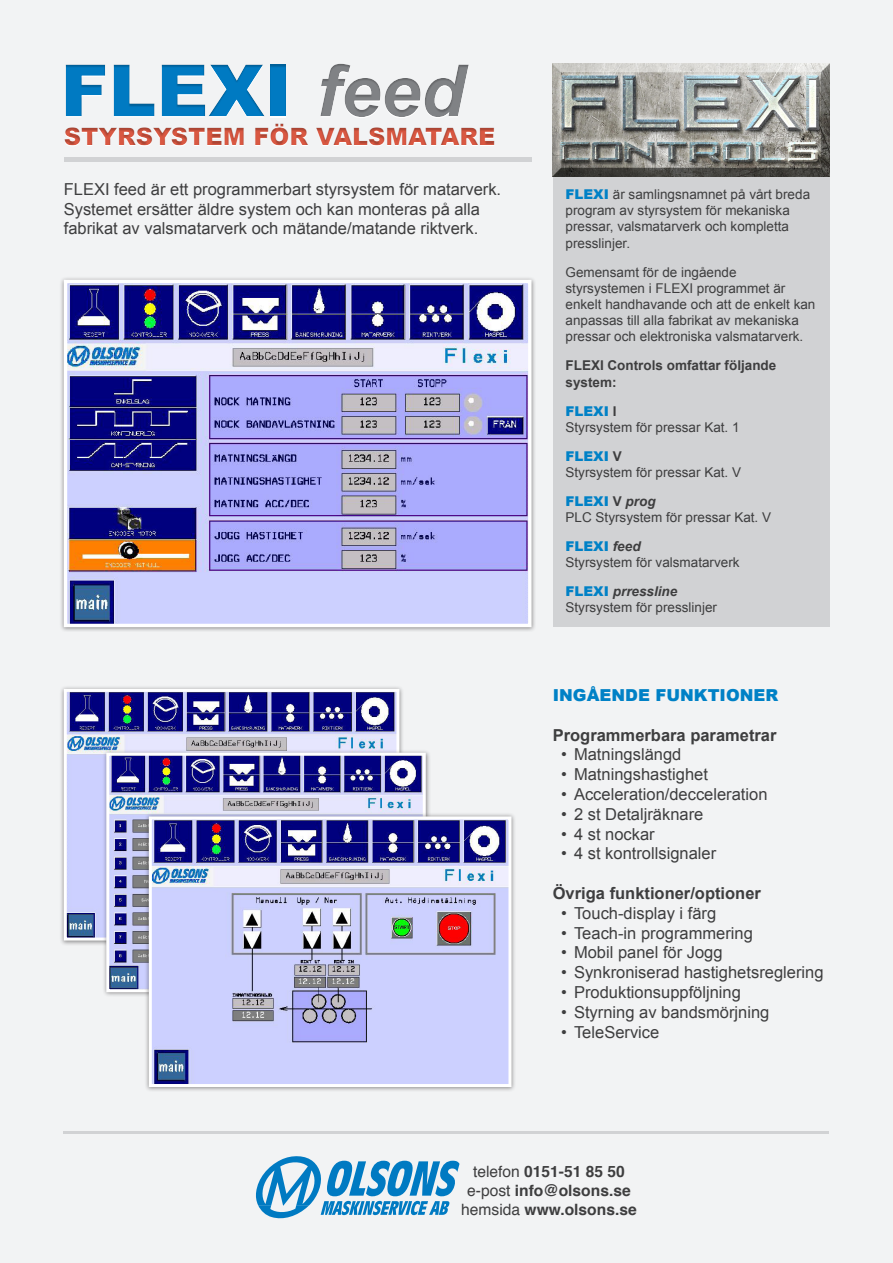
<style>
.page{position:relative;width:893px;height:1263px;background:#f2f3f4}
.page>*{position:absolute;margin:0;border:0;box-sizing:border-box;transform-origin:0 0}
.t1{font:900 72px "Arial";color:#007ac2}
.t2{font:900 24px "Arial";color:#d95842}
.t3{font:16.5px/19.8px "Arial";color:#3e3e3f}
.t4{font:700 16.5px "Arial";color:#3e3e3f}
.t5{font:900 16.5px "Arial";color:#0081c6}
.t6{font:700 15.6px "Helvetica";color:#3e3e3f}
.t7{font:13.5px/16.2px "Arial";color:#3e3e3f}
.t8{font:700 13.5px/16.2px "Arial";color:#3e3e3f}
.s1{font-weight:700;font-style:italic;color:#808285}
.s2{font-weight:900;color:#0081c6}
.s3{font-weight:700}
.s4{font-weight:700;font-style:italic}
.s5{font-weight:400}
</style>
<div class="page">
<div style="left:49px;top:37px;width:538px;height:118px;background:#231f20;opacity:.25"></div>
<div style="left:60px;top:685px;width:345px;height:261px;background:#231f20;opacity:.5"></div>
<img style="left:68px;top:693px;width:327px;height:243px">
<div style="left:64px;top:689px;width:335px;height:251px;border:3px solid #fff"></div>
<div style="left:102px;top:749px;width:329px;height:249px;background:#231f20;opacity:.5"></div>
<img style="left:110px;top:757px;width:312px;height:231px">
<div style="left:106px;top:753px;width:320px;height:239px;border:3px solid #fff"></div>
<div style="left:145px;top:812px;width:372px;height:280px;background:#231f20;opacity:.5"></div>
<img style="left:153px;top:820px;width:354px;height:263px">
<div style="left:149px;top:816px;width:362px;height:271px;border:3px solid #fff"></div>
<svg style="left:256px;top:1156px;width:203px;height:63px"></svg>
<div style="left:60px;top:276px;width:476px;height:356px;background:#231f20;opacity:.5"></div>
<img style="left:68px;top:284px;width:459px;height:339px">
<div style="left:64px;top:280px;width:467px;height:347px;border:3px solid #fff"></div>
<div style="left:64px;top:157px;width:467px;height:5px;background:#d1d2d4"></div>
<div style="left:553px;top:176px;width:276px;height:451px;background:#d1d2d4"></div>
<hr style="left:64px;top:1131px;width:765px;height:2px;background:#d1d2d4">
<img style="left:553px;top:64px;width:276px;height:112px">
<h1 class="t1" style="left:60px;top:38px;width:406px">FLEXI <span class="s1">feed</span></h1>
<h2 class="t2" style="left:64px;top:119px;width:433px">STYRSYSTEM FÖR VALSMATARE</h2>
<p class="t3" style="left:64px;top:179px;width:439px">FLEXI feed är ett programmerbart styrsystem för matarverk.<br>Systemet ersätter äldre system och kan monteras på alla fabrikat av valsmatarverk och mätande/matande riktverk.</p>
<p class="t7" style="left:566px;top:186px;width:246px"><span class="s2">FLEXI</span> är samlingsnamnet på vårt breda program av styrsystem för mekaniska pressar, valsmatarverk och kompletta presslinjer.</p>
<p class="t7" style="left:566px;top:264px;width:251px">Gemensamt för de ingående styrsystemen i FLEXI programmet är enkelt handhavande och att de enkelt kan anpassas till alla fabrikat av mekaniska pressar och elektroniska valsmatarverk.</p>
<p class="t8" style="left:566px;top:358px;width:212px">FLEXI Controls omfattar följande system:</p>
<p class="t7" style="left:566px;top:403px;width:176px"><span class="s2">FLEXI</span> <span class="s3">I<br></span>Styrsystem för pressar Kat. 1</p>
<p class="t7" style="left:566px;top:448px;width:177px"><span class="s2">FLEXI</span> <span class="s3">V<br></span>Styrsystem för pressar Kat. V</p>
<p class="t7" style="left:566px;top:493px;width:207px"><span class="s2">FLEXI</span> <span class="s3">V</span> <span class="s4">prog<br></span>PLC Styrsystem för pressar Kat. V</p>
<p class="t7" style="left:566px;top:538px;width:176px"><span class="s2">FLEXI</span> <span class="s4">feed<br></span>Styrsystem för valsmatarverk</p>
<p class="t7" style="left:566px;top:583px;width:153px"><span class="s2">FLEXI</span> <span class="s4">prressline<br></span>Styrsystem för presslinjer</p>
<p class="t5" style="left:553px;top:683px;width:227px">INGÅENDE FUNKTIONER</p>
<p class="t4" style="left:553px;top:724px;width:225px">Programmerbara parametrar</p>
<p class="t3" style="left:561px;top:745px;width:122px">• Matningslängd</p>
<p class="t3" style="left:561px;top:765px;width:148px">• Matningshastighet</p>
<p class="t3" style="left:561px;top:784px;width:208px">• Acceleration/decceleration</p>
<p class="t3" style="left:561px;top:804px;width:144px">• 2 st Detaljräknare</p>
<p class="t3" style="left:561px;top:824px;width:95px">• 4 st nockar</p>
<p class="t3" style="left:561px;top:844px;width:156px">• 4 st kontrollsignaler</p>
<p class="t4" style="left:553px;top:882px;width:210px">Övriga funktioner/optioner</p>
<p class="t3" style="left:561px;top:903px;width:156px">• Touch-display i färg</p>
<p class="t3" style="left:561px;top:923px;width:193px">• Teach-in programmering</p>
<p class="t3" style="left:561px;top:943px;width:163px">• Mobil panel för Jogg</p>
<p class="t3" style="left:561px;top:963px;width:264px">• Synkroniserad hastighetsreglering</p>
<p class="t3" style="left:561px;top:982px;width:181px">• Produktionsuppföljning</p>
<p class="t3" style="left:561px;top:1002px;width:210px">• Styrning av bandsmörjning</p>
<p class="t3" style="left:561px;top:1022px;width:100px">• TeleService</p>
<p class="t6" style="left:473px;top:1159px;width:153px"><span class="s5">telefon</span> 0151-51 85 50</p>
<p class="t6" style="left:467px;top:1178px;width:165px"><span class="s5">e-post</span> info@olsons.se</p>
<p class="t6" style="left:461px;top:1196px;width:177px"><span class="s5">hemsida</span> www.olsons.se</p>
</div>
